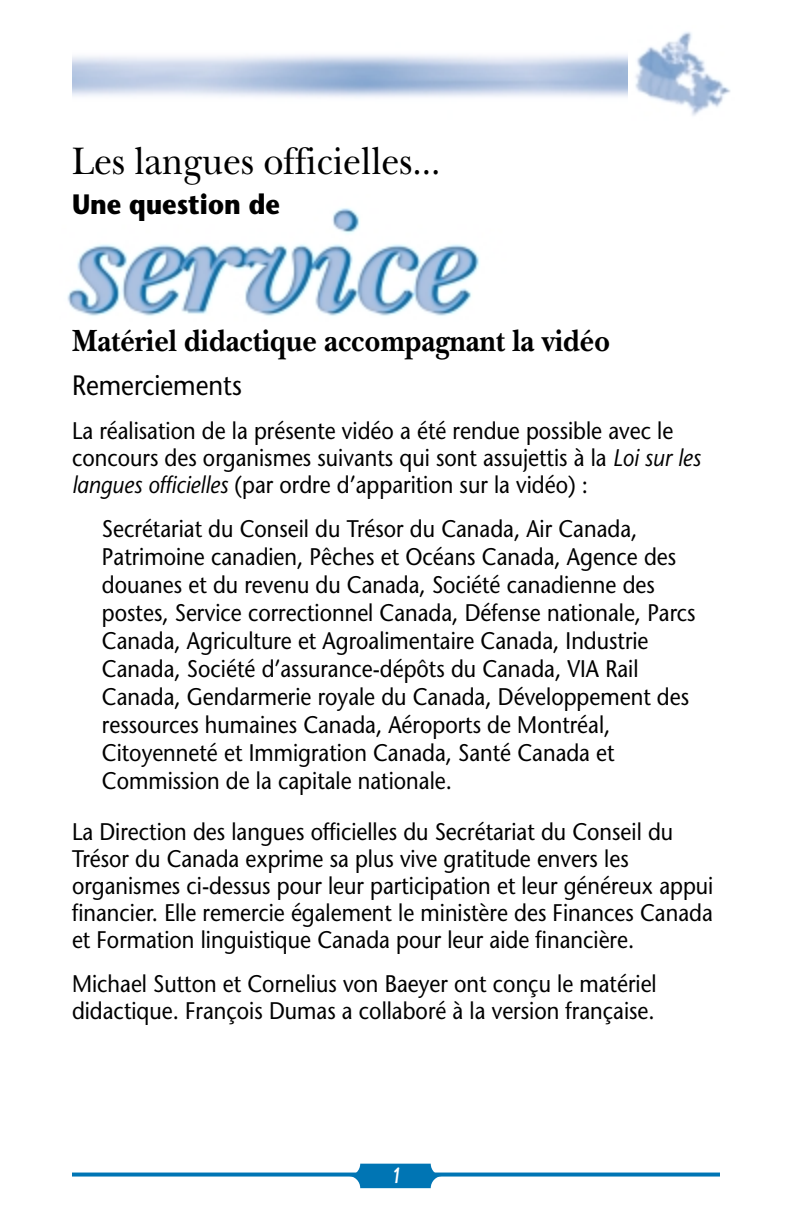
<style>
.page{position:relative;width:792px;height:1224px;background:#fff}
.page>*{position:absolute;margin:0;border:0;box-sizing:border-box;transform-origin:0 0}
.t1{font:40px "New Baskerville";color:#000;scale:.9 1}
.t2{font:700 32px "New Baskerville";color:#000;scale:.9 1}
.t3{font:28px "Stone Sans";color:#000;scale:.9 1}
.t4{font:700 28px "Stone Sans";color:#000;scale:.9 1}
.t5{font:24px/28px "Stone Sans";color:#000;scale:.9 1}
.t6{font:italic 700 24px "Tekton";color:#fff;scale:.9 1}
.s1{font-style:italic}
</style>
<div class="page">
<img style="left:635px;top:32px;width:96px;height:84px">
<svg style="left:72px;top:1173px;width:648px;height:4px;background:#1d84bc"></svg>
<svg style="left:348px;top:1164px;width:95px;height:24px;background:#2287bd"></svg>
<img style="left:67px;top:208px;width:413px;height:108px">
<h1 class="t1" style="left:72px;top:147px;width:411px">Les langues officielles...</h1>
<p class="t4" style="left:72px;top:193px;width:233px">Une question de</p>
<h2 class="t2" style="left:72px;top:329px;width:600px">Matériel didactique accompagnant la vidéo</h2>
<p class="t3" style="left:72px;top:374px;width:190px">Remerciements</p>
<p class="t5" style="left:72px;top:419px;width:700px;line-height:27px">La réalisation de la présente vidéo a été rendue possible avec le concours des organismes suivants qui sont assujettis à la <span class="s1">Loi sur les langues officielles</span> (par ordre d’apparition sur la vidéo) :</p>
<p class="t5" style="left:102px;top:518px;width:661px">Secrétariat du Conseil du Trésor du Canada, Air Canada, Patrimoine canadien, Pêches et Océans Canada, Agence des douanes et du revenu du Canada, Société canadienne des postes, Service correctionnel Canada, Défense nationale, Parcs Canada, Agriculture et Agroalimentaire Canada, Industrie Canada, Société d’assurance-dépôts du Canada, VIA Rail Canada, Gendarmerie royale du Canada, Développement des ressources humaines Canada, Aéroports de Montréal, Citoyenneté et Immigration Canada, Santé Canada et Commission de la capitale nationale.</p>
<p class="t5" style="left:72px;top:821px;width:714px;line-height:27px">La Direction des langues officielles du Secrétariat du Conseil du Trésor du Canada exprime sa plus vive gratitude envers les organismes ci-dessus pour leur participation et leur généreux appui financier. Elle remercie également le ministère des Finances Canada et Formation linguistique Canada pour leur aide financière.</p>
<p class="t5" style="left:72px;top:973px;width:651px;line-height:27px">Michael Sutton et Cornelius von Baeyer ont conçu le matériel didactique. François Dumas a collaboré à la version française.</p>
<p class="t6" style="left:392px;top:1167px;width:9px">1</p>
</div>
